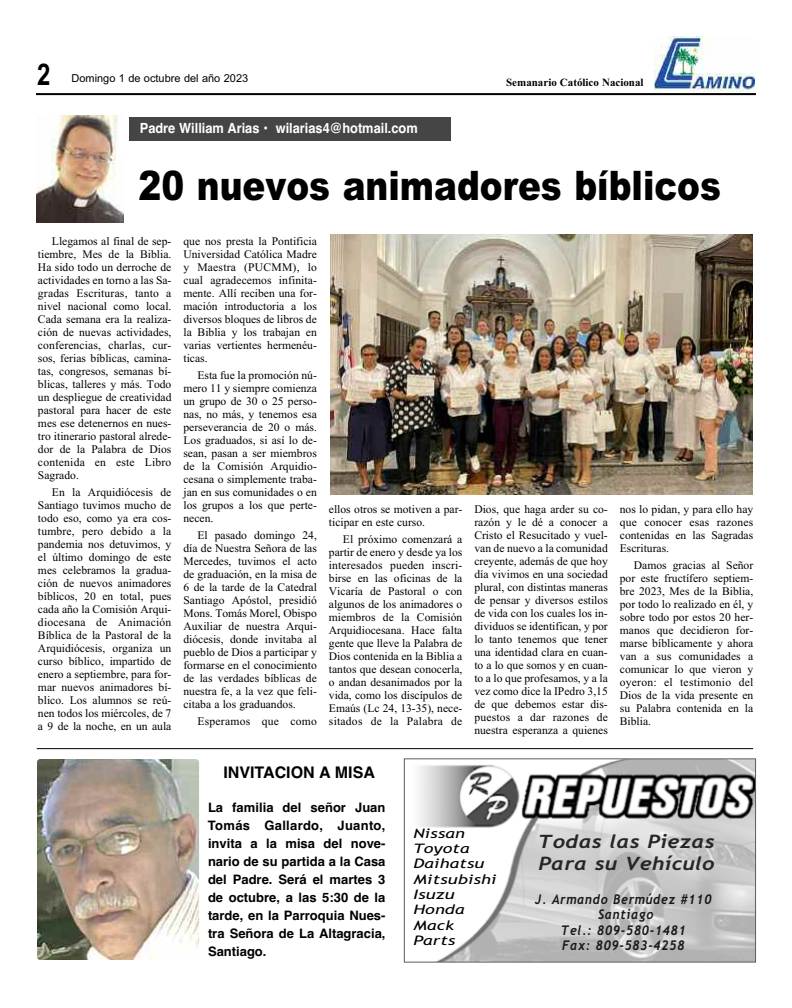
<style>
.page{position:relative;width:792px;height:1008px;background:#fff}
.page>*{position:absolute;margin:0;border:0;box-sizing:border-box;transform-origin:0 0}
.t1{font:900 40.7px "Arial";color:#000;scale:.84 1}
.t2{font:700 30px "Arial";color:#000;scale:.8 1}
.t3{font:italic 700 18.4px/21.8px "Trebuchet";letter-spacing:.01em;color:#262626;scale:1.18 1}
.t4{font:700 16px "Helvetica";color:#000}
.t5{font:700 14px "Helvetica";color:#fff;scale:.92 1}
.t6{font:italic 700 13.4px/15.6px "Trebuchet";letter-spacing:.06em;color:#191919;text-align:center;scale:.91 1}
.t7{font:italic 13.1px/15.3px "Trebuchet MS";letter-spacing:.01em;color:#000;scale:1.36 1}
.t8{font:700 13px/18px "Helvetica";color:#000;text-align:justify}
.t9{font:11.6px/13px "Times New Roman";color:#000;text-align:justify}
.t10{font:11.6px "Times New Roman";letter-spacing:.02em;color:#000}
.t11{font:11px "Arial";color:#000}
.t12{font:700 11px "Times New Roman";color:#000}
</style>
<div class="page">
<img style="left:654px;top:37px;width:100px;height:55px">
<hr style="left:36px;top:93px;width:720px;height:2px;background:#000">
<img style="left:36px;top:116px;width:88px;height:106px">
<div style="left:130px;top:117px;width:321px;height:24px;background:#454545"></div>
<img style="left:419px;top:760px;width:335px;height:201px">
<div style="left:404px;top:758px;width:352px;height:205px;border:1px solid #5e5e5e"></div>
<img style="left:330px;top:234px;width:423px;height:261px">
<hr style="left:37px;top:748px;width:716px;height:1px;background:#000">
<img style="left:37px;top:759px;width:162px;height:201px;border-radius:4px">
<h2 class="t2" style="left:37px;top:57px;width:18px">2</h2>
<p class="t11" style="left:72px;top:72px;width:178px">Domingo 1 de octubre del año 2023</p>
<p class="t5" style="left:140px;top:120px;width:304px">Padre William Arias • wilarias4@hotmail.com</p>
<h1 class="t1" style="left:138px;top:162px;width:695px">20 nuevos animadores bíblicos</h1>
<p class="t12" style="left:506px;top:76px;width:139px">Semanario Católico Nacional</p>
<p class="t9" style="left:38px;top:234px;width:135px;text-indent:14px">Llegamos al final de sep&shy;tiembre, Mes de la Biblia.<br>Ha sido todo un derroche de actividades en torno a las Sa&shy;gradas Escrituras, tanto a nivel nacional como local.<br>Cada semana era la realiza&shy;ción de nuevas actividades, conferencias, charlas, cur&shy;sos, ferias bíblicas, camina&shy;tas, congresos, semanas bí&shy;blicas, talleres y más. Todo un despliegue de creatividad pastoral para hacer de este mes ese detenernos en nues&shy;tro itinerario pastoral alrede&shy;dor de la Palabra de Dios contenida en este Libro Sagrado.</p>
<p class="t9" style="left:38px;top:485px;width:135px;text-indent:14px">En la Arquidiócesis de Santiago tuvimos mucho de todo eso, como ya era cos&shy;tumbre, pero debido a la pandemia nos detuvimos, y el último domingo de este mes celebramos la gradua&shy;ción de nuevos animadores bíblicos, 20 en total, pues cada año la Comisión Arqui&shy;diocesana de Animación Bíblica de la Pastoral de la Arquidiócesis, organiza un curso bíblico, impartido de enero a septiembre, para for&shy;mar nuevos animadores bí&shy;blico. Los alumnos se reú&shy;nen todos los miércoles, de 7 a 9 de la noche, en un aula</p>
<p class="t9" style="left:183px;top:234px;width:135px">que nos presta la Pontificia Universidad Católica Madre y Maestra (PUCMM), lo cual agradecemos infinita&shy;mente. Allí reciben una for&shy;mación introductoria a los diversos bloques de libros de la Biblia y los trabajan en varias vertientes hermenéu&shy;ticas.</p>
<p class="t9" style="left:183px;top:368px;width:135px;text-indent:14px">Esta fue la promoción nú&shy;mero 11 y siempre comienza un grupo de 30 o 25 perso&shy;nas, no más, y tenemos esa perseverancia de 20 o más.<br>Los graduados, si así lo de&shy;sean, pasan a ser miembros de la Comisión Arquidio&shy;cesana o simplemente traba&shy;jan en sus comunidades o en los grupos a los que perte&shy;necen.</p>
<p class="t9" style="left:183px;top:528px;width:135px;text-indent:14px">El pasado domingo 24, día de Nuestra Señora de las Mercedes, tuvimos el acto de graduación, en la misa de 6 de la tarde de la Catedral Santiago Apóstol, presidió Mons. Tomás Morel, Obispo Auxiliar de nuestra Arqui&shy;diócesis, donde invitaba al pueblo de Dios a participar y formarse en el conocimiento de las verdades bíblicas de nuestra fe, a la vez que feli&shy;citaba a los graduandos.</p>
<p class="t10" style="left:197px;top:714px;width:121px">Esperamos que como</p>
<p class="t9" style="left:329px;top:503px;width:135px">ellos otros se motiven a par&shy;ticipar en este curso.</p>
<p class="t9" style="left:329px;top:533px;width:135px;text-indent:14px">El próximo comenzará a partir de enero y desde ya los interesados pueden inscri&shy;birse en las oficinas de la Vicaría de Pastoral o con algunos de los animadores o miembros de la Comisión Arquidiocesana. Hace falta gente que lleve la Palabra de Dios contenida en la Biblia a tantos que desean conocerla, o andan desanimados por la vida, como los discípulos de Emaús (Lc 24, 13-35), nece&shy;sitados de la Palabra de</p>
<p class="t9" style="left:474px;top:503px;width:135px">Dios, que haga arder su co&shy;razón y le dé a conocer a Cristo el Resucitado y vuel&shy;van de nuevo a la comunidad creyente, además de que hoy día vivimos en una sociedad plural, con distintas maneras de pensar y diversos estilos de vida con los cuales los in&shy;dividuos se identifican, y por lo tanto tenemos que tener una identidad clara en cuan&shy;to a lo que somos y en cuan&shy;to a lo que profesamos, y a la vez como dice la IPedro 3,15 de que debemos estar dis&shy;puestos a dar razones de nuestra esperanza a quienes</p>
<p class="t9" style="left:620px;top:503px;width:135px">nos lo pidan, y para ello hay que conocer esas razones contenidas en las Sagradas Escrituras.</p>
<p class="t9" style="left:620px;top:559px;width:135px;text-indent:14px">Damos gracias al Señor por este fructífero septiem&shy;bre 2023, Mes de la Biblia, por todo lo realizado en él, y sobre todo por estos 20 her&shy;manos que decidieron for&shy;marse bíblicamente y ahora van a sus comunidades a comunicar lo que vieron y oyeron: el testimonio del Dios de la vida presente en su Palabra contenida en la Biblia.</p>
<h3 class="t4" style="left:224px;top:763px;width:153px">INVITACION A MISA</h3>
<p class="t8" style="left:208px;top:799px;width:179px">La familia del señor Juan Tomás Gallardo, Juanto, invita a la misa del nove&shy;nario de su partida a la Casa del Padre. Será el martes 3 de octubre, a las 5:30 de la tarde, en la Parroquia Nues&shy;tra Señora de La Altagracia, Santiago.</p>
<p class="t7" style="left:413px;top:826px;width:63px">Nissan<br>Toyota<br>Daihatsu<br>Mitsubishi<br>Isuzu<br>Honda<br>Mack<br>Parts</p>
<h3 class="t3" style="left:538px;top:831px;width:151px">Todas las Piezas<br>Para su Vehículo</h3>
<p class="t6" style="left:535px;top:891px;width:195px">J. Armando Bermúdez #110<br>Santiago<br>Tel.: 809-580-1481<br>Fax: 809-583-4258</p>
</div>
